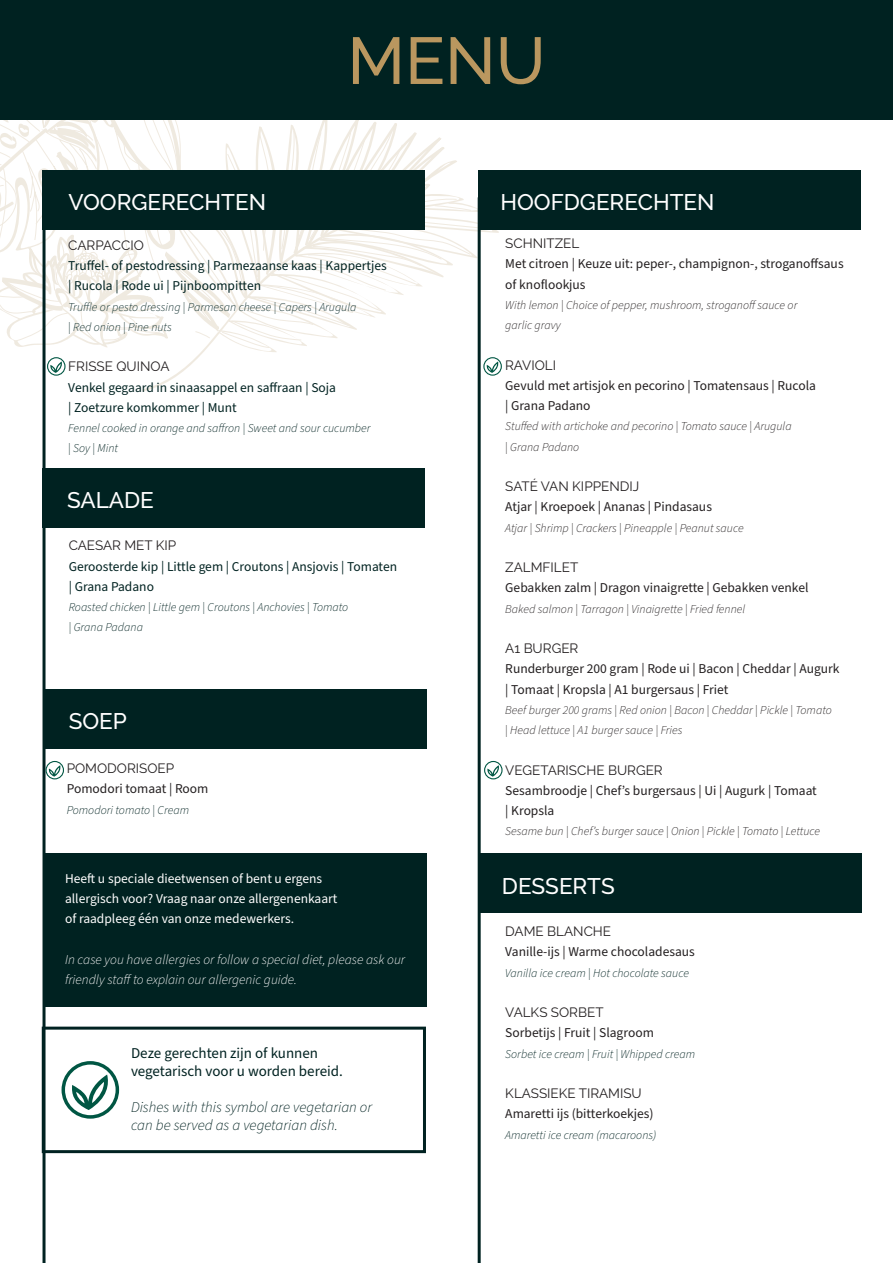
<style>
.page{position:relative;width:893px;height:1263px;background:#fff}
.page>*{position:absolute;margin:0;border:0;box-sizing:border-box;transform-origin:0 0}
.t1{font:500 66px "Raleway";color:#ba975f}
.KOP{font:500 22.5px "Raleway";color:#fff}
.KOP-2{font:italic 300 15px/18px "Source Sans Pro";color:#002221}
.KOP-3{font:15px "Source Sans Pro";color:#002221}
.KOP-4{font:13.5px/20.2px "Source Sans Pro";color:#231f20}
.t2{font:13.5px "Source Sans Pro";color:#002221}
.KOP_NIEUW{font:13.5px "Raleway";color:#231f20}
.t3{font:13.5px/20.2px "Source Sans Pro";color:#fff}
.t4{font:italic 300 13.5px/20.2px "Source Sans Pro";color:#fff}
.subkop{font:13.5px "Raleway";color:#231f20}
.subkop_menu{font:13.5px "Raleway";letter-spacing:-.005em;color:#231f20}
.t5{font:italic 300 12px "Source Sans Pro";color:#231f20}
.KOP-5{font:italic 300 12px "Source Sans Pro";color:#002221}
</style>
<div class="page">
<div style="left:0;top:0;width:893px;height:119px;background:#002221"></div>
<hr style="left:43px;top:171px;width:3px;height:1092px;background:#002221">
<div style="left:44px;top:853px;width:383px;height:154px;background:#002221"></div>
<hr style="left:478px;top:197px;width:3px;height:1066px;background:#002221">
<div style="left:43px;top:468px;width:382px;height:60px;background:#002221"></div>
<div style="left:478px;top:170px;width:382px;height:60px;background:#002221"></div>
<div style="left:44px;top:689px;width:383px;height:59px;background:#002221"></div>
<div style="left:42px;top:1026px;width:384px;height:127px;border:3px solid #002221"></div>
<svg style="left:62px;top:1061px;width:57px;height:58px"></svg>
<svg style="left:46px;top:761px;width:18px;height:18px"></svg>
<div style="left:479px;top:853px;width:383px;height:60px;background:#002221"></div>
<svg style="left:0;top:119px;width:502px;height:257px"></svg>
<svg style="left:484px;top:761px;width:19px;height:18px"></svg>
<p class="KOP" style="left:68px;top:189px;width:199px">VOORGERECHTEN</p>
<p class="t1" style="left:347px;top:23px;width:200px">MENU</p>
<p class="KOP" style="left:500px;top:189px;width:216px">HOOFDGERECHTEN</p>
<p class="subkop_menu" style="left:68px;top:237px;width:77px">CARPACCIO</p>
<p class="t2" style="left:68px;top:257px;width:320px">Truffel- of pestodressing | Parmezaanse kaas | Kappertjes</p>
<p class="t2" style="left:68px;top:277px;width:194px">| Rucola | Rode ui | Pijnboompitten</p>
<p class="KOP-5" style="left:68px;top:299px;width:290px">Truffle or pesto dressing | Parmesan cheese | Capers | Arugula</p>
<p class="KOP-5" style="left:68px;top:319px;width:105px">| Red onion | Pine nuts</p>
<p class="subkop" style="left:68px;top:359px;width:103px">FRISSE QUINOA</p>
<p class="t2" style="left:68px;top:378px;width:269px">Venkel gegaard in sinaasappel en saffraan | Soja</p>
<p class="t2" style="left:68px;top:398px;width:170px">| Zoetzure komkommer | Munt</p>
<p class="KOP-5" style="left:68px;top:420px;width:304px">Fennel cooked in orange and saffron | Sweet and sour cucumber</p>
<p class="KOP-5" style="left:68px;top:440px;width:51px">| Soy | Mint</p>
<p class="KOP" style="left:67px;top:487px;width:88px">SALADE</p>
<p class="KOP_NIEUW" style="left:69px;top:538px;width:109px">CAESAR MET KIP</p>
<p class="t2" style="left:69px;top:557px;width:330px">Geroosterde kip | Little gem | Croutons | Ansjovis | Tomaten</p>
<p class="t2" style="left:69px;top:577px;width:87px">| Grana Padano</p>
<p class="KOP-5" style="left:69px;top:599px;width:281px">Roasted chicken | Little gem | Croutons | Anchovies | Tomato</p>
<p class="KOP-5" style="left:69px;top:619px;width:76px">| Grana Padana</p>
<p class="KOP" style="left:69px;top:708px;width:60px">SOEP</p>
<p class="KOP_NIEUW" style="left:67px;top:760px;width:109px">POMODORISOEP</p>
<p class="KOP-4" style="left:67px;top:779px;width:143px">Pomodori tomaat | Room</p>
<p class="KOP-5" style="left:67px;top:801px;width:124px">Pomodori tomato | Cream</p>
<p class="t3" style="left:65px;top:868px;width:274px">Heeft u speciale dieetwensen of bent u ergens allergisch voor? Vraag naar onze allergenenkaart of raadpleeg één van onze medewerkers.</p>
<p class="t4" style="left:65px;top:949px;width:342px">In case you have allergies or follow a special diet, please ask our friendly staff to explain our allergenic guide.</p>
<p class="KOP-3" style="left:131px;top:1043px;width:189px">Deze gerechten zijn of kunnen</p>
<p class="KOP-3" style="left:131px;top:1061px;width:213px">vegetarisch voor u worden bereid.</p>
<p class="KOP-2" style="left:131px;top:1098px;width:243px">Dishes with this symbol are vegetarian or can be served as a vegetarian dish.</p>
<p class="KOP_NIEUW" style="left:505px;top:235px;width:76px">SCHNITZEL</p>
<p class="KOP-4" style="left:505px;top:254px;width:340px">Met citroen | Keuze uit: peper-, champignon-, stroganoffsaus of knoflookjus</p>
<p class="t5" style="left:505px;top:297px;width:294px">With lemon | Choice of pepper, mushroom, stroganoff sauce or</p>
<p class="t5" style="left:505px;top:317px;width:57px">garlic gravy</p>
<p class="KOP_NIEUW" style="left:505px;top:357px;width:52px">RAVIOLI</p>
<p class="KOP-4" style="left:505px;top:376px;width:312px">Gevuld met artisjok en pecorino | Tomatensaus | Rucola</p>
<p class="KOP-4" style="left:505px;top:396px;width:87px">| Grana Padano</p>
<p class="t5" style="left:505px;top:418px;width:288px">Stuffed with artichoke and pecorino | Tomato sauce | Arugula</p>
<p class="t5" style="left:505px;top:438px;width:75px">| Grana Padano</p>
<p class="KOP_NIEUW" style="left:505px;top:478px;width:135px">SATÉ VAN KIPPENDIJ</p>
<p class="KOP-4" style="left:505px;top:497px;width:208px">Atjar | Kroepoek | Ananas | Pindasaus</p>
<p class="t5" style="left:505px;top:519px;width:240px">Atjar | Shrimp | Crackers | Pineapple | Peanut sauce</p>
<p class="KOP_NIEUW" style="left:505px;top:559px;width:74px">ZALMFILET</p>
<p class="KOP-4" style="left:505px;top:578px;width:305px">Gebakken zalm | Dragon vinaigrette | Gebakken venkel</p>
<p class="t5" style="left:505px;top:600px;width:241px">Baked salmon | Tarragon | Vinaigrette | Fried fennel</p>
<p class="KOP_NIEUW" style="left:505px;top:640px;width:75px">A1 BURGER</p>
<p class="KOP-4" style="left:505px;top:659px;width:336px">Runderburger 200 gram | Rode ui | Bacon | Cheddar | Augurk</p>
<p class="KOP-4" style="left:505px;top:679px;width:225px">| Tomaat | Kropsla | A1 burgersaus | Friet</p>
<p class="t5" style="left:505px;top:702px;width:328px">Beef burger 200 grams | Red onion | Bacon | Cheddar | Pickle | Tomato</p>
<p class="t5" style="left:505px;top:722px;width:179px">| Head lettuce | A1 burger sauce | Fries</p>
<p class="KOP_NIEUW" style="left:505px;top:762px;width:159px">VEGETARISCHE BURGER</p>
<p class="KOP-4" style="left:505px;top:781px;width:313px">Sesambroodje | Chef’s burgersaus | Ui | Augurk | Tomaat</p>
<p class="KOP-4" style="left:505px;top:801px;width:51px">| Kropsla</p>
<p class="t5" style="left:505px;top:823px;width:316px">Sesame bun | Chef’s burger sauce | Onion | Pickle | Tomato | Lettuce</p>
<p class="KOP" style="left:502px;top:873px;width:114px">DESSERTS</p>
<p class="KOP_NIEUW" style="left:505px;top:923px;width:107px">DAME BLANCHE</p>
<p class="KOP-4" style="left:505px;top:942px;width:191px">Vanille-ijs | Warme chocoladesaus</p>
<p class="KOP-5" style="left:505px;top:964px;width:185px">Vanilla ice cream | Hot chocolate sauce</p>
<p class="KOP_NIEUW" style="left:505px;top:1004px;width:100px">VALKS SORBET</p>
<p class="KOP-4" style="left:505px;top:1023px;width:150px">Sorbetijs | Fruit | Slagroom</p>
<p class="KOP-5" style="left:505px;top:1045px;width:191px">Sorbet ice cream | Fruit | Whipped cream</p>
<p class="KOP_NIEUW" style="left:505px;top:1085px;width:138px">KLASSIEKE TIRAMISU</p>
<p class="KOP-4" style="left:505px;top:1104px;width:150px">Amaretti ijs (bitterkoekjes)</p>
<p class="KOP-5" style="left:505px;top:1126px;width:153px">Amaretti ice cream (macaroons)</p>
</div>
